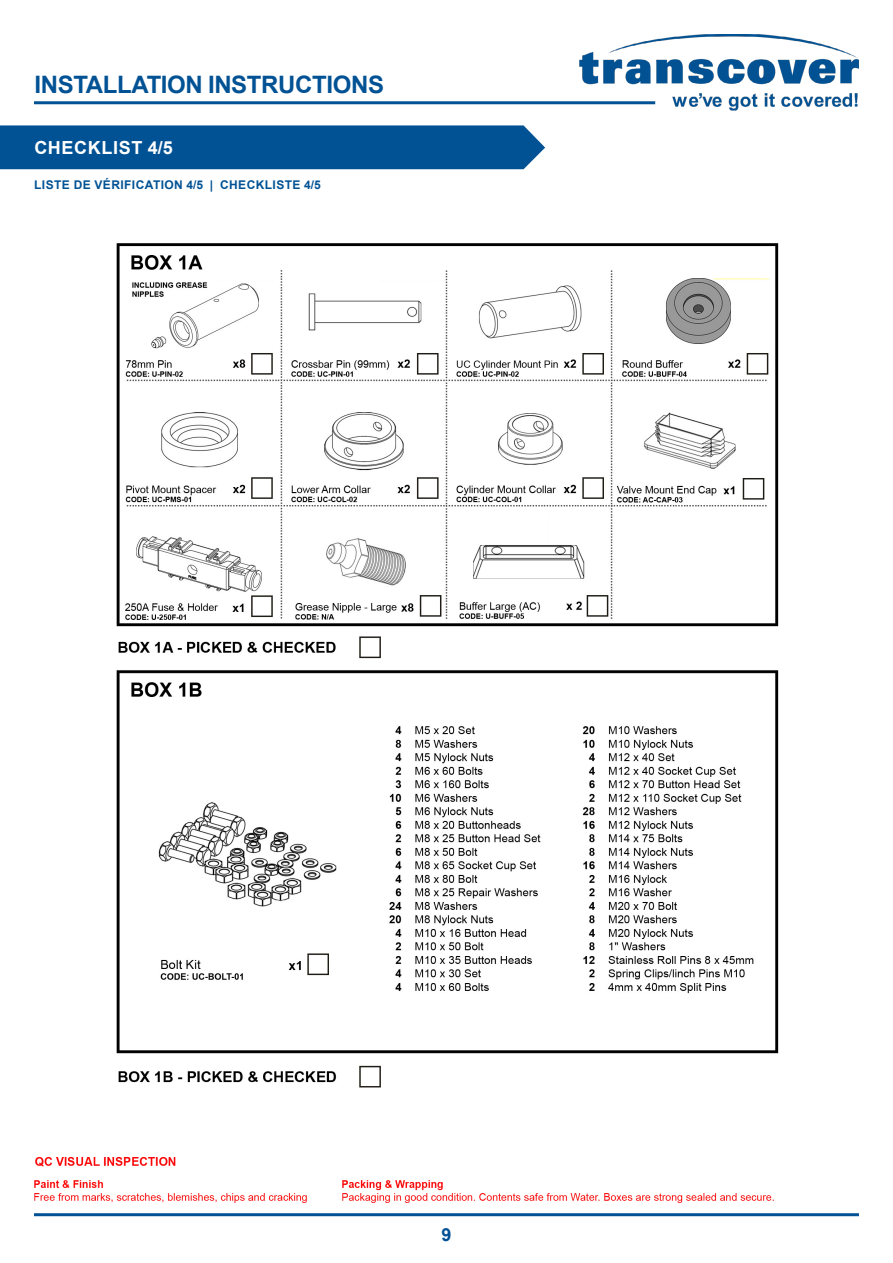
<style>
.page{position:relative;width:893px;height:1263px;background:#fff}
.page>*{position:absolute;margin:0;border:0;box-sizing:border-box;transform-origin:0 0}
.t1{font:700 24px "Arial";letter-spacing:-.015em;color:#015294}
.t2{font:700 18px "Arial";letter-spacing:.035em;color:#fff}
.t3{font:700 18px "Arial";color:#015294}
.t4{font:700 12px "Arial";letter-spacing:.035em;color:#015294}
</style>
<div class="page">
<img style="left:578px;top:34px;width:281px;height:77px">
<hr style="left:34px;top:101px;width:621px;height:3px;background:#015294">
<hr style="left:34px;top:1213px;width:825px;height:3px;background:#015294">
<div style="left:0;top:125px;width:545px;height:44px;background:#015294"></div>
<img style="left:34px;top:1158px;width:739px;height:45px">
<img style="left:116px;top:243px;width:663px;height:845px">
<h1 class="t1" style="left:34px;top:67px;width:351px">INSTALLATION INSTRUCTIONS</h1>
<p class="t2" style="left:34px;top:135px;width:140px">CHECKLIST 4/5</p>
<p class="t4" style="left:34px;top:176px;width:288px">LISTE DE VÉRIFICATION 4/5 | CHECKLISTE 4/5</p>
<h2 class="t3" style="left:441px;top:1221px;width:12px">9</h2>
</div>
